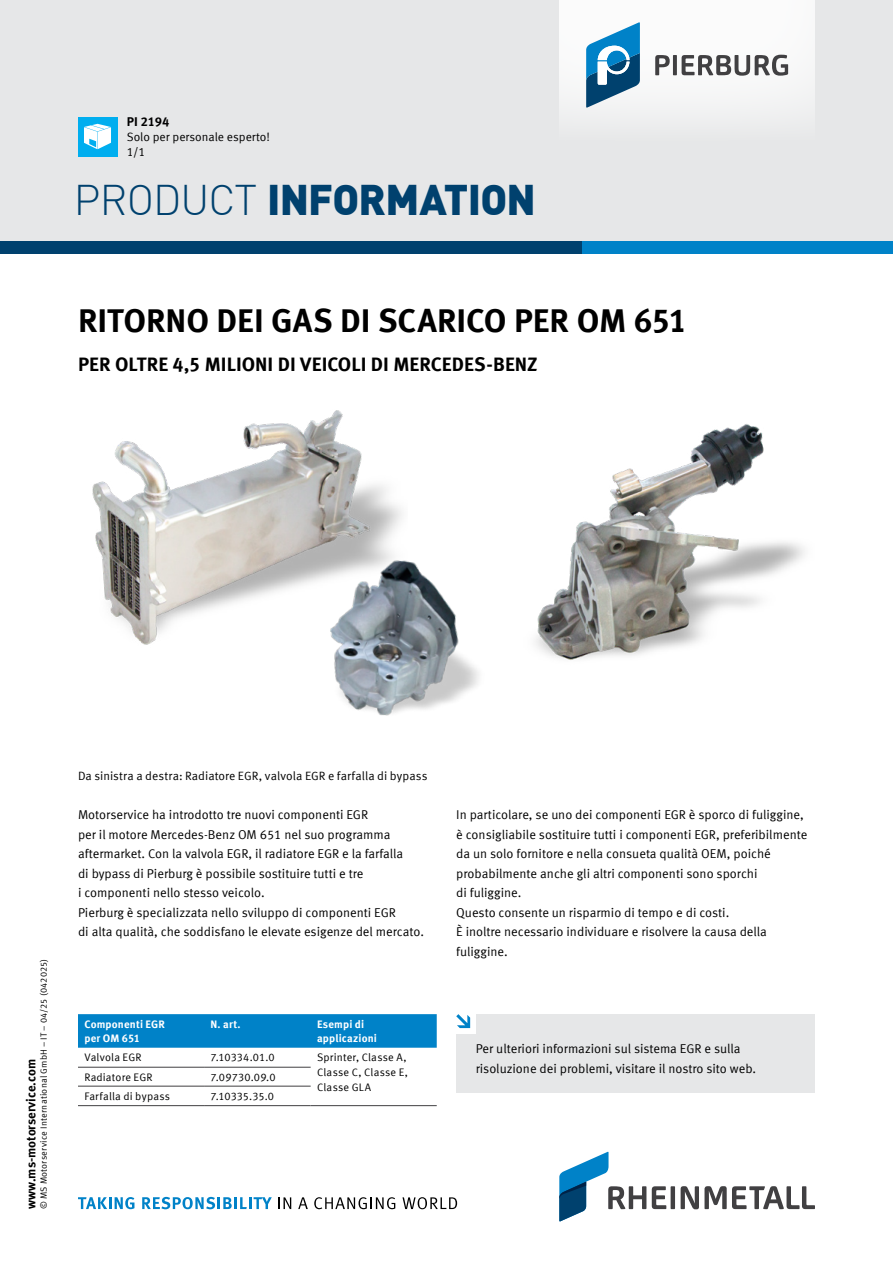
<style>
.page{position:relative;width:893px;height:1263px;background:#fff}
.page>*{position:absolute;margin:0;border:0;box-sizing:border-box;transform-origin:0 0}
.t1{font:900 42px "DIN Offc";letter-spacing:-.02em;color:#00416e}
.t2{font:700 33px "Meta Offc Pro";letter-spacing:-.005em;color:#000}
.t3{font:700 19.5px "Meta Offc Pro";color:#000}
.t4{font:12.75px/19.5px "Meta Offc Pro Norm";color:#000}
.t5{font:700 12.75px "Meta Offc Pro";color:#000}
.t6{font:12px "Meta Offc Pro Norm";color:#000}
.t7{font:10.8px/14.7px "Meta Offc Pro Norm";letter-spacing:.02em;color:#000}
.t8{font:700 10.8px/14.7px "Meta Offc Pro";letter-spacing:.015em;color:#fff}
.t9{font:9px "Meta Offc Pro Norm";letter-spacing:.02em;color:#000}
.s1{font-weight:300}
</style>
<div class="page">
<div style="left:0;top:0;width:893px;height:244px;background:#e6e7e8"></div>
<div style="left:78px;top:117px;width:39px;height:39px;background:#00aeef"></div>
<svg style="left:84px;top:124px;width:27px;height:25px"></svg>
<svg style="left:559px;top:1152px;width:256px;height:69px"></svg>
<div style="left:559px;top:0;width:256px;height:143px;background:linear-gradient(to right,#f4f4f5,#f5f6f6)"></div>
<svg style="left:655px;top:55px;width:133px;height:21px;background:#a0a0a1"></svg>
<svg style="left:586px;top:22px;width:54px;height:86px;background:#639ec0"></svg>
<div style="left:0;top:241px;width:893px;height:12px;background:#00416e"></div>
<div style="left:582px;top:241px;width:311px;height:12px;background:#0082c8"></div>
<img style="left:92px;top:410px;width:310px;height:235px">
<img style="left:237px;top:522px;width:241px;height:194px">
<img style="left:472px;top:424px;width:333px;height:258px">
<svg style="left:78px;top:1197px;width:56px;height:12px"></svg>
<svg style="left:142px;top:1197px;width:130px;height:12px"></svg>
<svg style="left:278px;top:1197px;width:13px;height:12px"></svg>
<svg style="left:298px;top:1197px;width:10px;height:12px"></svg>
<svg style="left:314px;top:1197px;width:81px;height:12px"></svg>
<svg style="left:402px;top:1197px;width:55px;height:12px"></svg>
<div style="left:456px;top:1014px;width:359px;height:78px;background:#e6e7e8"></div>
<div style="left:455px;top:1013px;width:21px;height:20px;background:#fff"></div>
<svg style="left:456px;top:1014px;width:14px;height:14px"></svg>
<div style="left:78px;top:1014px;width:359px;height:34px;background:#0082c8"></div>
<hr style="left:311px;top:1105px;width:126px;height:1px;background:#414042">
<hr style="left:78px;top:1067px;width:126px;height:1px;background:#414042">
<hr style="left:204px;top:1067px;width:107px;height:1px;background:#414042">
<hr style="left:78px;top:1086px;width:126px;height:1px;background:#414042">
<hr style="left:204px;top:1086px;width:107px;height:1px;background:#414042">
<hr style="left:78px;top:1105px;width:126px;height:1px;background:#414042">
<hr style="left:204px;top:1105px;width:107px;height:1px;background:#414042">
<p class="t5" style="left:127px;top:111px;width:44px">PI 2194</p>
<p class="t6" style="left:127px;top:143px;width:20px">1/1</p>
<h1 class="t1" style="left:74px;top:171px;width:464px"><span class="s1">PRODUCT</span> INFORMATION</h1>
<p class="t6" style="left:127px;top:128px;width:145px">Solo per personale esperto!</p>
<h2 class="t2" style="left:78px;top:294px;width:611px">RITORNO DEI GAS DI SCARICO PER OM 651</h2>
<h3 class="t3" style="left:78px;top:348px;width:461px">PER OLTRE 4,5 MILIONI DI VEICOLI DI MERCEDES-BENZ</h3>
<p class="t9" style="left:37px;top:1209px;width:252px;rotate:-90deg">© MS Motorservice International GmbH – IT – 04/25 (042025)</p>
<p class="t5" style="left:21px;top:1209px;width:151px;rotate:-90deg">www.ms-motorservice.com</p>
<p class="t6" style="left:78px;top:767px;width:351px">Da sinistra a destra: Radiatore EGR, valvola EGR e farfalla di bypass</p>
<p class="t4" style="left:78px;top:804px;width:348px">Motorservice ha introdotto tre nuovi componenti EGR<br>per il motore Mercedes-Benz OM 651 nel suo programma aftermarket. Con la valvola EGR, il radiatore EGR e la farfalla<br>di bypass di Pierburg è possibile sostituire tutti e tre<br>i componenti nello stesso veicolo.<br>Pierburg è specializzata nello sviluppo di componenti EGR<br>di alta qualità, che soddisfano le elevate esigenze del mercato.</p>
<p class="t8" style="left:84px;top:1016px;width:82px">Componenti EGR per OM 651</p>
<p class="t8" style="left:210px;top:1016px;width:32px">N. art.</p>
<p class="t8" style="left:317px;top:1016px;width:61px">Esempi di applicazioni</p>
<p class="t7" style="left:84px;top:1049px;width:59px">Valvola EGR</p>
<p class="t7" style="left:210px;top:1049px;width:66px">7.10334.01.0</p>
<p class="t7" style="left:317px;top:1049px;width:92px">Sprinter, Classe A,<br>Classe C, Classe E,<br>Classe GLA</p>
<p class="t7" style="left:84px;top:1069px;width:70px">Radiatore EGR</p>
<p class="t7" style="left:210px;top:1069px;width:67px">7.09730.09.0</p>
<p class="t7" style="left:84px;top:1088px;width:87px">Farfalla di bypass</p>
<p class="t7" style="left:210px;top:1088px;width:65px">7.10335.35.0</p>
<p class="t4" style="left:456px;top:804px;width:353px">In particolare, se uno dei componenti EGR è sporco di fuliggine, è consigliabile sostituire tutti i componenti EGR, preferibilmente da un solo fornitore e nella consueta qualità OEM, poiché probabilmente anche gli altri componenti sono sporchi<br>di fuliggine.<br>Questo consente un risparmio di tempo e di costi.<br>È inoltre necessario individuare e risolvere la causa della fuliggine.</p>
<p class="t4" style="left:476px;top:1038px;width:282px">Per ulteriori informazioni sul sistema EGR e sulla risoluzione dei problemi, visitare il nostro sito web.</p>
</div>
